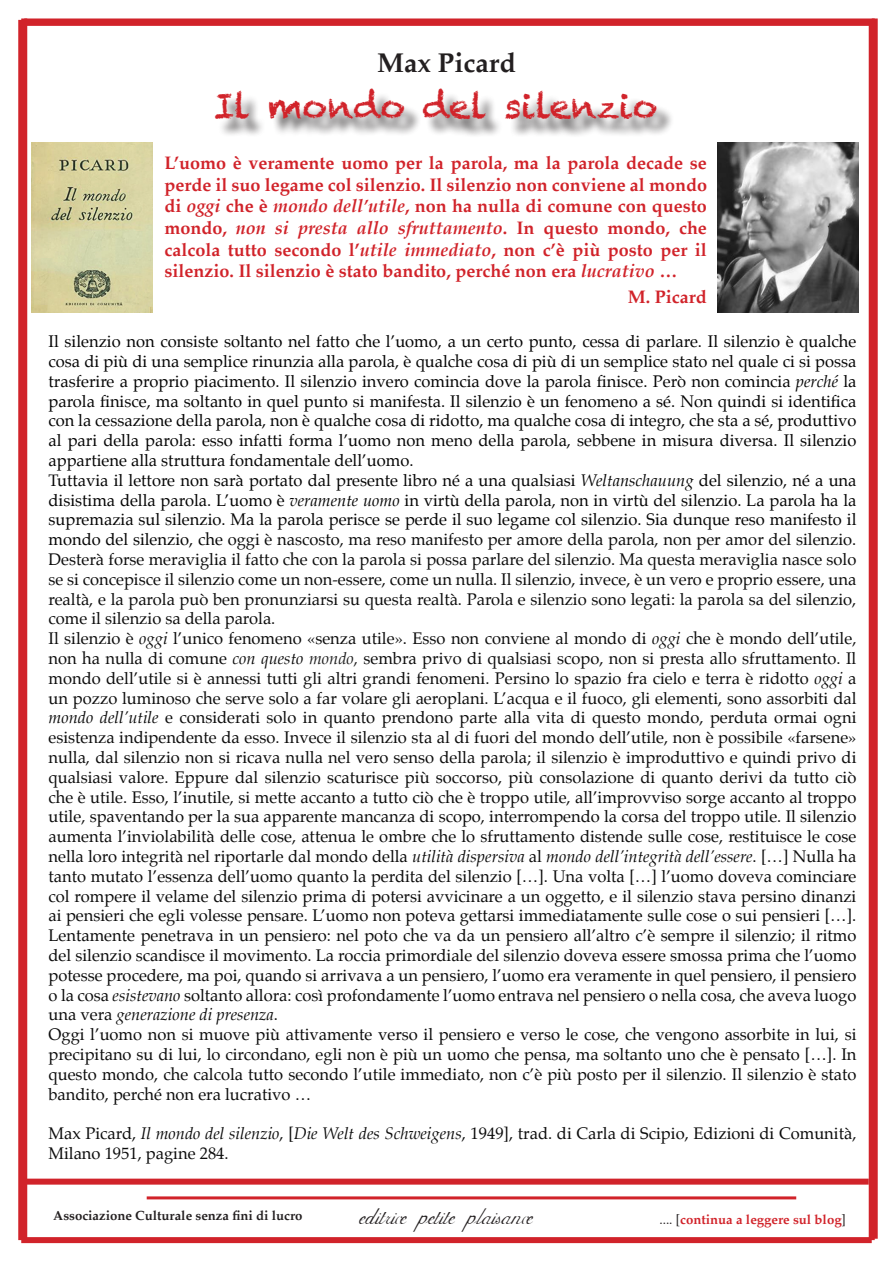
<style>
.page{position:relative;width:893px;height:1263px;background:#fff}
.page>*{position:absolute;margin:0;border:0;box-sizing:border-box;transform-origin:0 0}
.t1{font:38.4px "Adine Kirnberg";color:#231f20}
.t2{font:34.5px "Chalkduster";color:#d1232a}
.t3{font:700 27px "Palatino";color:#231f20}
.t4{font:700 18px/21.6px "Palatino";color:#d1232a;text-align:justify}
.t5{font:16.5px/19.8px "Palatino";color:#0c0c0c;text-align:justify}
.t6{font:16.5px/19.8px "Palatino";color:#0d0d0d;text-align:justify}
.t7{font:16.5px/19.8px "Palatino";color:#050505;text-align:justify}
.t8{font:700 13.2px "Palatino";color:#231f20}
.t9{font:700 13.2px "Palatino";color:#d1232a}
.s1{font-style:italic}
.s2{color:#050505}
.s3{font-style:italic;color:#050505}
.s4{color:#0d0d0d}
.s5{font-style:italic;color:#0d0d0d}
.s6{font-style:italic;color:#202020}
.s7{color:#202020}
.s8{font-weight:400;color:#231f20}
</style>
<div class="page">
<div style="left:21px;top:20px;width:851px;height:6px;background:#d1232a"></div>
<div style="left:21px;top:1237px;width:851px;height:6px;background:#d1232a"></div>
<div style="left:869px;top:20px;width:6px;height:1220px;background:#d1232a"></div>
<div style="left:18px;top:20px;width:6px;height:1220px;background:#d1232a"></div>
<div style="left:24px;top:18px;width:851px;height:6px;background:#d1232a"></div>
<div style="left:872px;top:18px;width:6px;height:1221px;background:#d1232a"></div>
<div style="left:21px;top:18px;width:6px;height:1221px;background:#d1232a"></div>
<hr style="left:147px;top:1196px;width:649px;height:3px;background:#d1232a">
<div style="left:217px;top:91px;width:456px;height:47px;background:#231f20;opacity:.75"></div>
<div style="left:24px;top:1178px;width:845px;height:6px;background:#d1232a"></div>
<img style="left:717px;top:142px;width:142px;height:170px">
<img style="left:32px;top:142px;width:120px;height:170px">
<p class="t3" style="left:377px;top:39px;width:140px">Max Picard</p>
<p class="t2" style="left:214px;top:86px;width:445px">Il mondo del silenzio</p>
<p class="t4" style="left:164px;top:152px;width:544px">L’uomo è veramente uomo per la parola, ma la parola decade se perde il suo legame col silenzio. Il silenzio non conviene al mondo di <span class="s1">oggi</span> che è <span class="s1">mondo dell’utile</span>, non ha nulla di comune con questo mondo, <span class="s1">non si presta allo sfruttamento</span>. In questo mondo, che calcola tutto secondo l’<span class="s1">utile immediato</span>, non c’è più posto per il silenzio. Il silenzio è stato bandito, perché non era <span class="s1">lucrativo</span> …</p>
<p class="t4" style="left:628px;top:286px;width:80px">M. Picard</p>
<p class="t7" style="left:49px;top:331px;width:809px">Il silenzio non consiste soltanto nel fatto che l’uomo, a un certo punto, cessa di parlare. Il silenzio è qualche cosa di più di una semplice rinunzia alla parola, è qualche cosa di più di un semplice stato nel quale ci si possa trasferire a proprio piacimento. Il silenzio invero comincia dove la parola finisce. Però non comincia <span class="s1">perché</span> la parola finisce, ma soltanto in quel punto si manifesta. Il silenzio è un fenomeno a sé. Non quindi si identifica con la cessazione della parola, non è qualche cosa di ridotto, ma qualche cosa di integro, che sta a sé, produttivo al pari della parola: esso infatti forma l’uomo non meno della parola, sebbene in misura diversa. Il silenzio appartiene alla struttura fondamentale dell’uomo.</p>
<p class="t6" style="left:49px;top:470px;width:809px"><span class="s2">Tuttavia il lettore non sarà portato dal presente libro né a una qualsiasi</span> <span class="s3">Weltanschauung</span> <span class="s2">del silenzio, né a una disistima della parola. L’uomo è</span> <span class="s3">veramente uomo</span> <span class="s2">in virtù della parola, non in virtù del silenzio. La parola ha la supremazia sul silenzio. Ma la parola perisce se perde il suo legame col silenzio. Sia dunque reso manifesto il mondo del silenzio, che</span> oggi è nascosto, ma reso manifesto per amore della parola, non per amor del silenzio.<br>Desterà forse meraviglia il fatto che con la parola si possa parlare del silenzio. Ma questa meraviglia nasce solo se si concepisce il silenzio come un non-essere, come un nulla. Il silenzio, invece, è un vero e proprio essere, una realtà, e la parola può ben pronunziarsi su questa realtà. Parola e silenzio sono legati: la parola sa del silenzio, come il silenzio sa della parola.</p>
<p class="t5" style="left:49px;top:628px;width:809px"><span class="s4">Il silenzio è</span> <span class="s5">oggi</span> <span class="s4">l’unico fenomeno «senza utile». Esso non conviene al mondo di</span> <span class="s5">oggi</span> <span class="s4">che è mondo dell’utile, non ha nulla di comune</span> <span class="s5">con questo</span> <span class="s6">mondo</span><span class="s7">,</span> <span class="s4">sembra privo di qualsiasi scopo, non si presta allo sfruttamento. Il mondo dell’utile si è annessi tutti gli altri grandi fenomeni. Persino lo spazio fra cielo e terra è ridotto</span> <span class="s5">oggi</span> <span class="s4">a un pozzo luminoso che serve solo a far volare gli aeroplani. L’acqua e il fuoco, gli elementi, sono assorbiti dal </span><span class="s5">mondo dell’utile</span> <span class="s4">e considerati solo in quanto prendono parte alla vita di questo mondo, perduta ormai ogni esistenza indipendente da esso. Invece il silenzio sta al di fuori del mondo dell’utile, non è possibile «farsene» nulla, dal silenzio non si ricava nulla nel vero senso della parola; il silenzio è improduttivo e quindi privo di qualsiasi valore. Eppure dal silenzio scaturisce più soccorso, più consolazione di quanto derivi da tutto ciò che è utile. Esso, l’inutile, si mette accanto a tutto ciò che è troppo utile,</span> all’improvviso sorge accanto al troppo utile, spaventando per la sua apparente mancanza di scopo, interrompendo la corsa del troppo utile. Il silenzio aumenta l’inviolabilità delle cose, attenua le ombre che lo sfruttamento distende sulle cose, restituisce le cose nella loro integrità nel riportarle dal mondo della <span class="s1">utilità dispersiva</span> al <span class="s1">mondo dell’integrità dell’essere</span>. […] Nulla ha tanto mutato l’essenza dell’uomo quanto la perdita del silenzio […]. Una volta […] l’uomo doveva cominciare col rompere il velame del silenzio prima di potersi avvicinare a un oggetto, e il silenzio stava persino dinanzi ai pensieri che egli volesse pensare. L’uomo non poteva gettarsi immediatamente sulle cose o sui pensieri […].<br>Lentamente penetrava in un pensiero: nel poto che va da un pensiero all’altro c’è sempre il silenzio; il ritmo del silenzio scandisce il movimento. La roccia primordiale del silenzio doveva essere smossa prima che l’uomo potesse procedere, ma poi, quando si arrivava a un pensiero, l’uomo era veramente in quel pensiero, il pensiero o la cosa <span class="s1">esistevano</span> soltanto allora: così profondamente l’uomo entrava nel pensiero o nella cosa, che aveva luogo una vera <span class="s1">generazione di presenza</span>.</p>
<p class="t5" style="left:49px;top:1024px;width:809px">Oggi l’uomo non si muove più attivamente verso il pensiero e verso le cose, che vengono assorbite in lui, si precipitano su di lui, lo circondano, egli non è più un uomo che pensa, ma soltanto uno che è pensato […]. In questo mondo, che calcola tutto secondo l’utile immediato, non c’è più posto per il silenzio. Il silenzio è stato bandito, perché non era lucrativo …</p>
<p class="t5" style="left:49px;top:1123px;width:809px">Max Picard, <span class="s1">Il mondo del silenzio</span>, [<span class="s1">Die Welt des Schweigens</span>, 1949], trad. di Carla di Scipio, Edizioni di Comunità,<br>Milano 1951, pagine 284.</p>
<p class="t8" style="left:53px;top:1204px;width:251px">Associazione Culturale senza fini di lucro</p>
<p class="t1" style="left:360px;top:1198px;width:175px">editrice petite plaisance</p>
<p class="t9" style="left:659px;top:1208px;width:188px"><span class="s8">.... [</span>continua a leggere sul blog<span class="s8">]</span></p>
</div>
